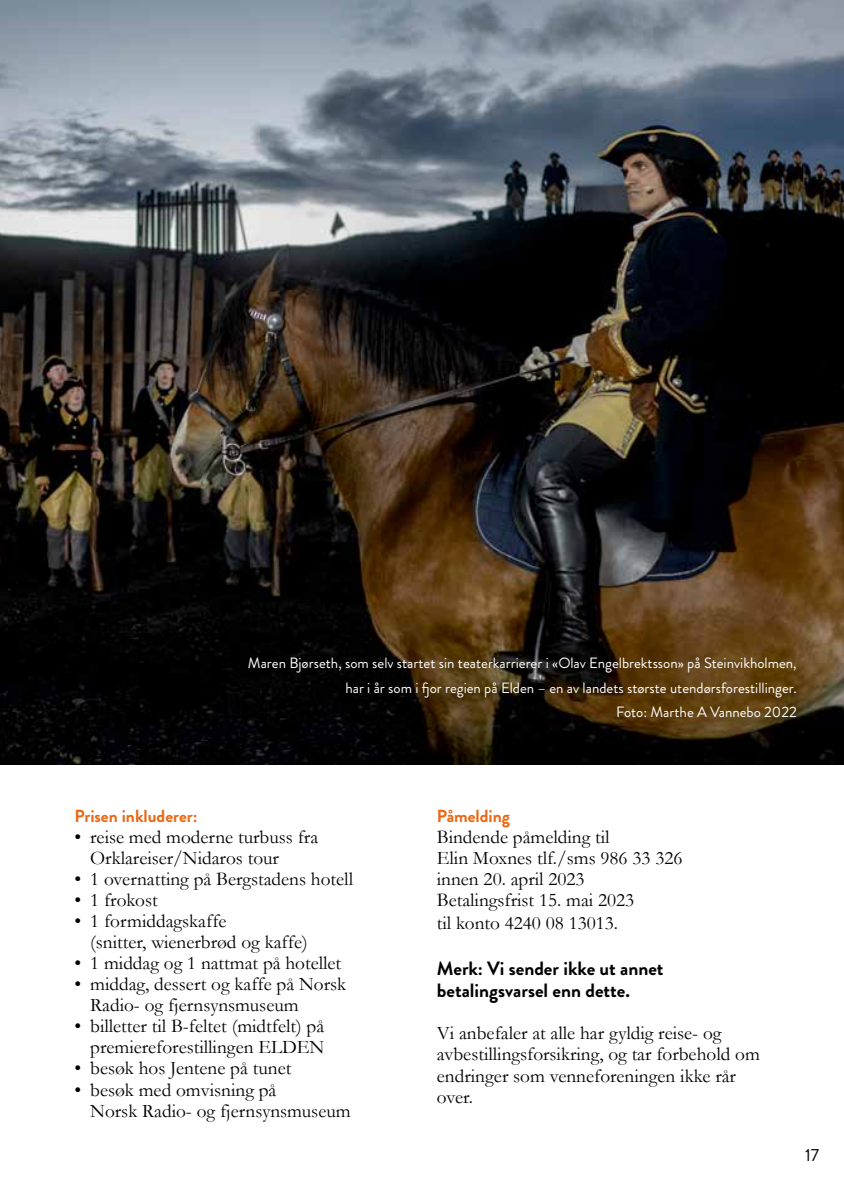
<style>
.page{position:relative;width:844px;height:1191px;background:#fff}
.page>*{position:absolute;margin:0;border:0;box-sizing:border-box;transform-origin:0 0}
.t1{font:19.25px/21px "Garamond";color:#000}
.t2{font:700 19.25px/22.8px "Brandon Grotesque";color:#000}
.t3{font:700 17.5px "Brandon Grotesque";color:#ec6714}
.t4{font:17.5px "Brandon Grotesque";color:#000}
.t5{font:14.88px/24.5px "Brandon Grotesque";color:#fff;text-align:right}
</style>
<div class="page">
<img style="left:0;top:0;width:843px;height:764px">
<p class="t5" style="left:248px;top:651px;width:550px">Maren Bjørseth, som selv startet sin teaterkarrierer i «Olav Engelbrektsson» på Steinvikholmen, har i år som i fjor regien på Elden – en av landets største utendørsforestillinger.<br>Foto: Marthe A Vannebo 2022</p>
<p class="t3" style="left:74px;top:804px;width:124px">Prisen inkluderer:</p>
<p class="t1" style="left:90px;top:826px;width:229px;text-indent:-16px">• reise med moderne turbuss fra<br>Orklareiser/Nidaros tour</p>
<p class="t1" style="left:74px;top:868px;width:280px">• 1 overnatting på Bergstadens hotell</p>
<p class="t1" style="left:74px;top:889px;width:85px">• 1 frokost</p>
<p class="t1" style="left:90px;top:910px;width:219px;text-indent:-16px">• 1 formiddagskaffe<br>(snitter, wienerbrød og kaffe)</p>
<p class="t1" style="left:74px;top:952px;width:268px">• 1 middag og 1 nattmat på hotellet</p>
<p class="t1" style="left:90px;top:973px;width:257px;text-indent:-16px">• middag, dessert og kaffe på Norsk<br>Radio- og fjernsynsmuseum</p>
<p class="t1" style="left:74px;top:1015px;width:251px;text-align:right">• billetter til B-feltet (midtfelt) på premiereforestillingen ELDEN</p>
<p class="t1" style="left:74px;top:1057px;width:218px">• besøk hos Jentene på tunet</p>
<p class="t1" style="left:90px;top:1078px;width:262px;text-indent:-16px">• besøk med omvisning på<br>Norsk Radio- og fjernsynsmuseum</p>
<p class="t3" style="left:437px;top:804px;width:75px">Påmelding</p>
<p class="t1" style="left:437px;top:826px;width:247px">Bindende påmelding til<br>Elin Moxnes tlf./sms 986 33 326 innen 20. april 2023<br>Betalingsfrist 15. mai 2023</p>
<p class="t1" style="left:437px;top:912px;width:183px">til konto 4240 08 13013.</p>
<p class="t2" style="left:437px;top:957px;width:228px">Merk: Vi sender ikke ut annet betalingsvarsel enn dette.</p>
<p class="t1" style="left:437px;top:1022px;width:324px">Vi anbefaler at alle har gyldig reise- og avbestillingsforsikring, og tar forbehold om endringer som venneforeningen ikke rår over.</p>
<p class="t4" style="left:805px;top:1143px;width:15px">17</p>
</div>
